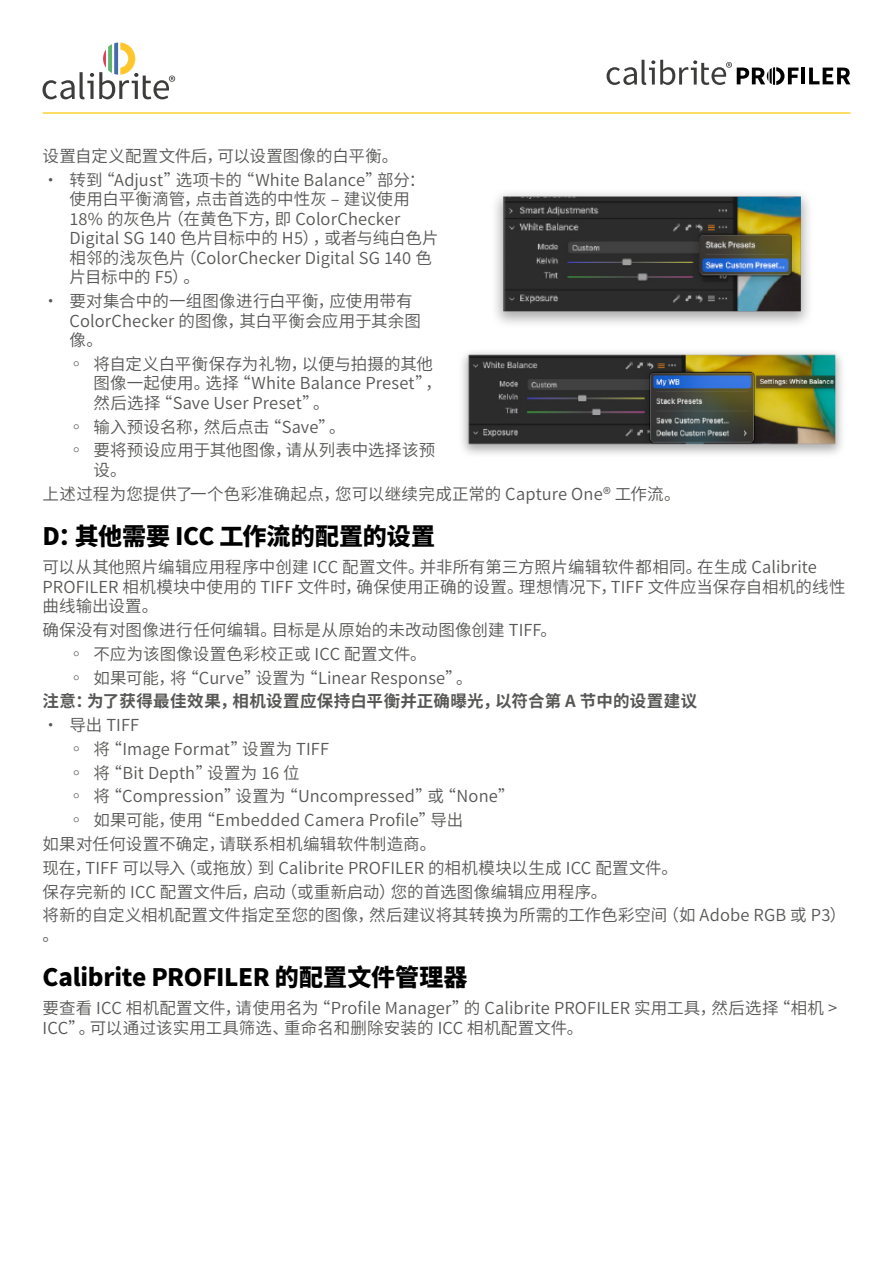
<style>
.page{position:relative;width:893px;height:1263px;background:#fff}
.page>*{position:absolute;margin:0;border:0;box-sizing:border-box;transform-origin:0 0}
.t1{font:800 24px "Source Han Sans CN";letter-spacing:-.01em;color:#000}
.t2{font:16.5px/19.5px "Source Han Sans CN";letter-spacing:.005em;color:#575756}
.t3{font:700 16.5px "Source Han Sans CN";letter-spacing:.02em;color:#575756}
</style>
<div class="page">
<svg style="left:43px;top:43px;width:132px;height:56px"></svg>
<hr style="left:43px;top:112px;width:807px;height:2px;background:#fed437">
<hr style="left:802px;top:68px;width:3px;height:16px;background:#000">
<svg style="left:809px;top:68px;width:41px;height:16px"></svg>
<svg style="left:607px;top:60px;width:191px;height:25px"></svg>
<img style="left:495px;top:193px;width:314px;height:131px">
<img style="left:462px;top:352px;width:380px;height:102px">
<p class="t2" style="left:43px;top:147px;width:357px">设置自定义配置文件后，可以设置图像的白平衡。</p>
<p class="t2" style="left:70px;top:170px;width:371px;text-indent:-27px">• 转到“Adjust”选项卡的“White Balance”部分：使用白平衡滴管，点击首选的中性灰 – 建议使用<br>18% 的灰色片（在黄色下方，即 ColorChecker<br>Digital SG 140 色片目标中的 H5），或者与纯白色片相邻的浅灰色片（ColorChecker Digital SG 140 色片目标中的 F5）。</p>
<p class="t2" style="left:70px;top:292px;width:353px;text-indent:-27px">• 要对集合中的一组图像进行白平衡，应使用带有<br>ColorChecker 的图像，其白平衡会应用于其余图像。</p>
<p class="t2" style="left:94px;top:354px;width:350px;text-indent:-26px">◦ 将自定义白平衡保存为礼物，以便与拍摄的其他图像一起使用。选择“White Balance Preset”，然后选择“Save User Preset”。</p>
<p class="t2" style="left:68px;top:415px;width:369px;line-height:23.7px">◦ 输入预设名称，然后点击“Save”。<br>◦ 要将预设应用于其他图像，请从列表中选择该预</p>
<p class="t2" style="left:43px;top:458px;width:640px;line-height:23.7px;text-indent:51px">设。<br>上述过程为您提供了一个色彩准确起点，您可以继续完成正常的 Capture One® 工作流。</p>
<h1 class="t1" style="left:43px;top:523px;width:394px">D：其他需要 ICC 工作流的配置的设置</h1>
<p class="t2" style="left:43px;top:558px;width:804px">可以从其他照片编辑应用程序中创建 ICC 配置文件。并非所有第三方照片编辑软件都相同。在生成 Calibrite<br>PROFILER 相机模块中使用的 TIFF 文件时，确保使用正确的设置。理想情况下，TIFF 文件应当保存自相机的线性曲线输出设置。</p>
<p class="t2" style="left:68px;top:619px;width:491px;line-height:23.7px;text-indent:-26px">确保没有对图像进行任何编辑。目标是从原始的未改动图像创建 TIFF。◦ 不应为该图像设置色彩校正或 ICC 配置文件。<br>◦ 如果可能，将“Curve”设置为“Linear Response”。</p>
<p class="t3" style="left:43px;top:692px;width:656px">注意：为了获得最佳效果，相机设置应保持白平衡并正确曝光，以符合第 A 节中的设置建议</p>
<p class="t2" style="left:43px;top:716px;width:98px">• 导出 TIFF</p>
<p class="t2" style="left:68px;top:739px;width:263px">◦ 将“Image Format”设置为 TIFF</p>
<p class="t2" style="left:68px;top:763px;width:233px">◦ 将“Bit Depth”设置为 16 位</p>
<p class="t2" style="left:68px;top:787px;width:448px">◦ 将“Compression”设置为“Uncompressed”或“None”</p>
<p class="t2" style="left:68px;top:811px;width:397px">◦ 如果可能，使用“Embedded Camera Profile”导出</p>
<p class="t2" style="left:43px;top:834px;width:395px">如果对任何设置不确定，请联系相机编辑软件制造商。</p>
<p class="t2" style="left:43px;top:858px;width:637px">现在，TIFF 可以导入（或拖放）到 Calibrite PROFILER 的相机模块以生成 ICC 配置文件。</p>
<p class="t2" style="left:43px;top:882px;width:566px">保存完新的 ICC 配置文件后，启动（或重新启动）您的首选图像编辑应用程序。</p>
<p class="t2" style="left:43px;top:906px;width:805px">将新的自定义相机配置文件指定至您的图像，然后建议将其转换为所需的工作色彩空间（如 Adobe RGB 或 P3）</p>
<p class="t2" style="left:43px;top:925px;width:18px">。</p>
<h1 class="t1" style="left:43px;top:964px;width:426px">Calibrite PROFILER 的配置文件管理器</h1>
<p class="t2" style="left:43px;top:999px;width:796px">要查看 ICC 相机配置文件，请使用名为“Profile Manager”的 Calibrite PROFILER 实用工具，然后选择“相机 &gt;<br>ICC”。可以通过该实用工具筛选、重命名和删除安装的 ICC 相机配置文件。</p>
</div>
